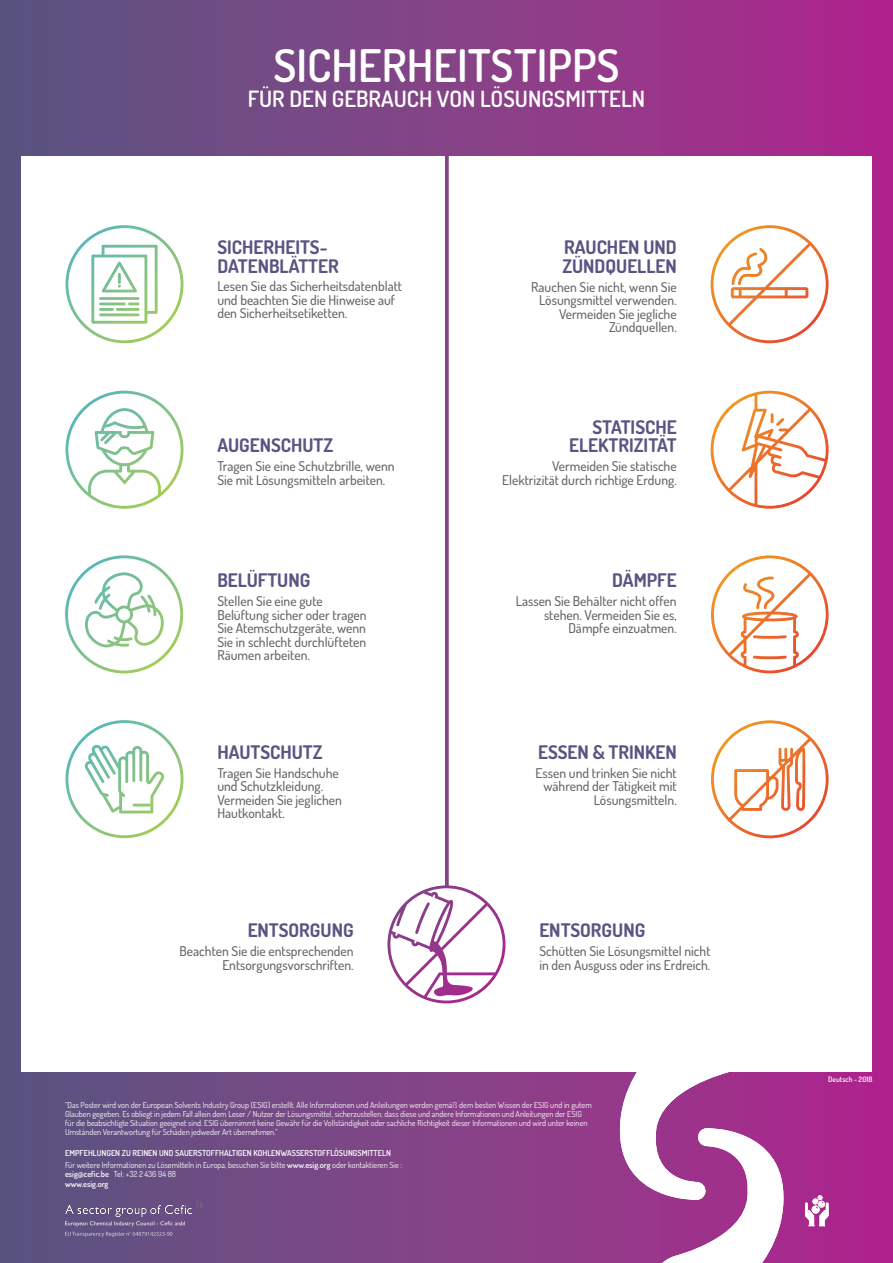
<style>
.page{position:relative;width:893px;height:1263px;background:#fff}
.page>*{position:absolute;margin:0;border:0;box-sizing:border-box;transform-origin:0 0}
.t1{font:600 45px "Dosis";color:#fff}
.t2{font:600 22.5px "Dosis";color:#fff}
.t3{font:700 18.75px/18.8px "Dosis";color:#595482}
.t4{font:500 13.5px/13.5px "Dosis";color:#656568;text-align:right}
.t5{font:8.25px/9px "Dosis";color:#fff}
.t6{font:600 8.25px "Dosis";color:#fff}
.t7{font:600 7.5px "Dosis";color:#fff}
.s1{font-family:"Gotham Rounded";font-weight:300}
.s2{font-weight:600}
</style>
<div class="page">
<div style="left:0;top:135px;width:21px;height:967px;background:#58527f"></div>
<div style="left:872px;top:135px;width:21px;height:967px;background:#ae218d"></div>
<svg style="left:445px;top:156px;width:4px;height:729px;background:#8c4f8e"></svg>
<svg style="left:0;top:1073px;width:893px;height:190px;background:#7f4285"></svg>
<svg style="left:617px;top:1072px;width:169px;height:191px"></svg>
<svg style="left:805px;top:1195px;width:24px;height:31px"></svg>
<div style="left:0;top:0;width:893px;height:156px;background:linear-gradient(to right,#585880,#b0278e)"></div>
<img style="left:65px;top:1199px;width:139px;height:19px">
<svg style="left:65px;top:1232px;width:107px;height:5px"></svg>
<svg style="left:65px;top:1221px;width:120px;height:5px"></svg>
<svg style="left:711px;top:225px;width:118px;height:118px"></svg>
<svg style="left:711px;top:391px;width:118px;height:118px"></svg>
<svg style="left:711px;top:555px;width:118px;height:118px"></svg>
<svg style="left:711px;top:720px;width:118px;height:118px"></svg>
<svg style="left:387px;top:885px;width:118px;height:118px"></svg>
<svg style="left:65px;top:391px;width:118px;height:118px"></svg>
<svg style="left:65px;top:555px;width:118px;height:118px"></svg>
<svg style="left:65px;top:720px;width:118px;height:118px"></svg>
<svg style="left:65px;top:225px;width:118px;height:118px"></svg>
<p class="t1" style="left:273px;top:36px;width:348px">SICHERHEITSTIPPS</p>
<p class="t2" style="left:248px;top:84px;width:399px">FÜR DEN GEBRAUCH VON LÖSUNGSMITTELN</p>
<p class="t3" style="left:217px;top:238px;width:123px">SICHERHEITS-<br>DATENBLÄTTER</p>
<p class="t4" style="left:217px;top:279px;width:186px;text-align:left">Lesen Sie das Sicherheitsdatenblatt und beachten Sie die Hinweise auf den Sicherheitsetiketten.</p>
<p class="t3" style="left:217px;top:436px;width:117px">AUGENSCHUTZ</p>
<p class="t4" style="left:217px;top:459px;width:179px;text-align:left">Tragen Sie eine Schutzbrille, wenn<br>Sie mit Lösungsmitteln arbeiten.</p>
<p class="t3" style="left:217px;top:571px;width:94px">BELÜFTUNG</p>
<p class="t4" style="left:217px;top:594px;width:107px">Stellen Sie eine gute</p>
<p class="t4" style="left:217px;top:608px;width:151px">Belüftung sicher oder tragen</p>
<p class="t4" style="left:217px;top:621px;width:150px">Sie Atemschutzgeräte, wenn</p>
<p class="t4" style="left:217px;top:635px;width:150px">Sie in schlecht durchlüfteten</p>
<p class="t4" style="left:217px;top:648px;width:94px">Räumen arbeiten.</p>
<p class="t3" style="left:217px;top:742px;width:107px">HAUTSCHUTZ</p>
<p class="t4" style="left:217px;top:766px;width:123px">Tragen Sie Handschuhe</p>
<p class="t4" style="left:217px;top:779px;width:107px">und Schutzkleidung.</p>
<p class="t4" style="left:217px;top:793px;width:126px;text-align:left">Vermeiden Sie jeglichen<br>Hautkontakt.</p>
<p class="t3" style="left:248px;top:921px;width:107px">ENTSORGUNG</p>
<p class="t4" style="left:180px;top:944px;width:175px">Beachten Sie die entsprechenden<br>Entsorgungsvorschriften.</p>
<p class="t3" style="left:562px;top:238px;width:116px">RAUCHEN UND<br>ZÜNDQUELLEN</p>
<p class="t4" style="left:531px;top:280px;width:147px;text-align:center">Rauchen Sie nicht, wenn Sie<br>Lösungsmittel verwenden.</p>
<p class="t4" style="left:559px;top:307px;width:119px">Vermeiden Sie jegliche<br>Zündquellen.</p>
<p class="t3" style="left:569px;top:417px;width:109px;text-align:right">STATISCHE<br>ELEKTRIZITÄT</p>
<p class="t4" style="left:552px;top:459px;width:126px">Vermeiden Sie statische</p>
<p class="t4" style="left:502px;top:473px;width:176px">Elektrizität durch richtige Erdung.</p>
<p class="t3" style="left:612px;top:571px;width:66px">DÄMPFE</p>
<p class="t4" style="left:516px;top:594px;width:162px">Lassen Sie Behälter nicht offen stehen. Vermeiden Sie es,</p>
<p class="t4" style="left:568px;top:621px;width:110px">Dämpfe einzuatmen.</p>
<p class="t3" style="left:538px;top:742px;width:140px">ESSEN &amp; TRINKEN</p>
<p class="t4" style="left:536px;top:766px;width:143px">Essen und trinken Sie nicht während der Tätigkeit mit<br>Lösungsmitteln.</p>
<p class="t3" style="left:539px;top:921px;width:107px">ENTSORGUNG</p>
<p class="t4" style="left:539px;top:944px;width:173px">Schütten Sie Lösungsmittel nicht</p>
<p class="t4" style="left:539px;top:958px;width:172px">in den Ausguss oder ins Erdreich.</p>
<p class="t5" style="left:65px;top:1100px;width:528px">“Das Poster wird von der European Solvents Industry Group (ESIG) erstellt. Alle Informationen und Anleitungen werden gemä<span class="s1">ß</span> dem besten Wissen der ESIG und in gutem Glauben gegeben. Es obliegt in jedem Fall allein dem Leser / Nutzer der Lösungsmittel, sicherzustellen, dass diese und andere Informationen und Anleitungen der ESIG für die beabsichtigte Situation geeignet sind. ESIG übernimmt keine Gewähr für die Vollständigkeit oder sachliche Richtigkeit dieser Informationen und wird unter keinen Umständen Verantwortung für Schäden jedweder Art übernehmen.”</p>
<p class="t6" style="left:65px;top:1147px;width:327px">EMPFEHLUNGEN ZU REINEN UND SAUERSTOFFHALTIGEN KOHLENWASSERSTOFFLÖSUNGSMITTELN</p>
<p class="t5" style="left:65px;top:1160px;width:339px">Für weitere Informationen zu Lösemitteln in Europa, besuchen Sie bitte <span class="s2">www.esig.org</span> oder kontaktieren Sie :</p>
<p class="t5" style="left:65px;top:1169px;width:113px"><span class="s2">esig@cefic.be</span> Tel: +32 2 436 94 88</p>
<p class="t6" style="left:65px;top:1179px;width:45px">www.esig.org</p>
<p class="t7" style="left:828px;top:1074px;width:46px">Deutsch - 2018</p>
</div>
